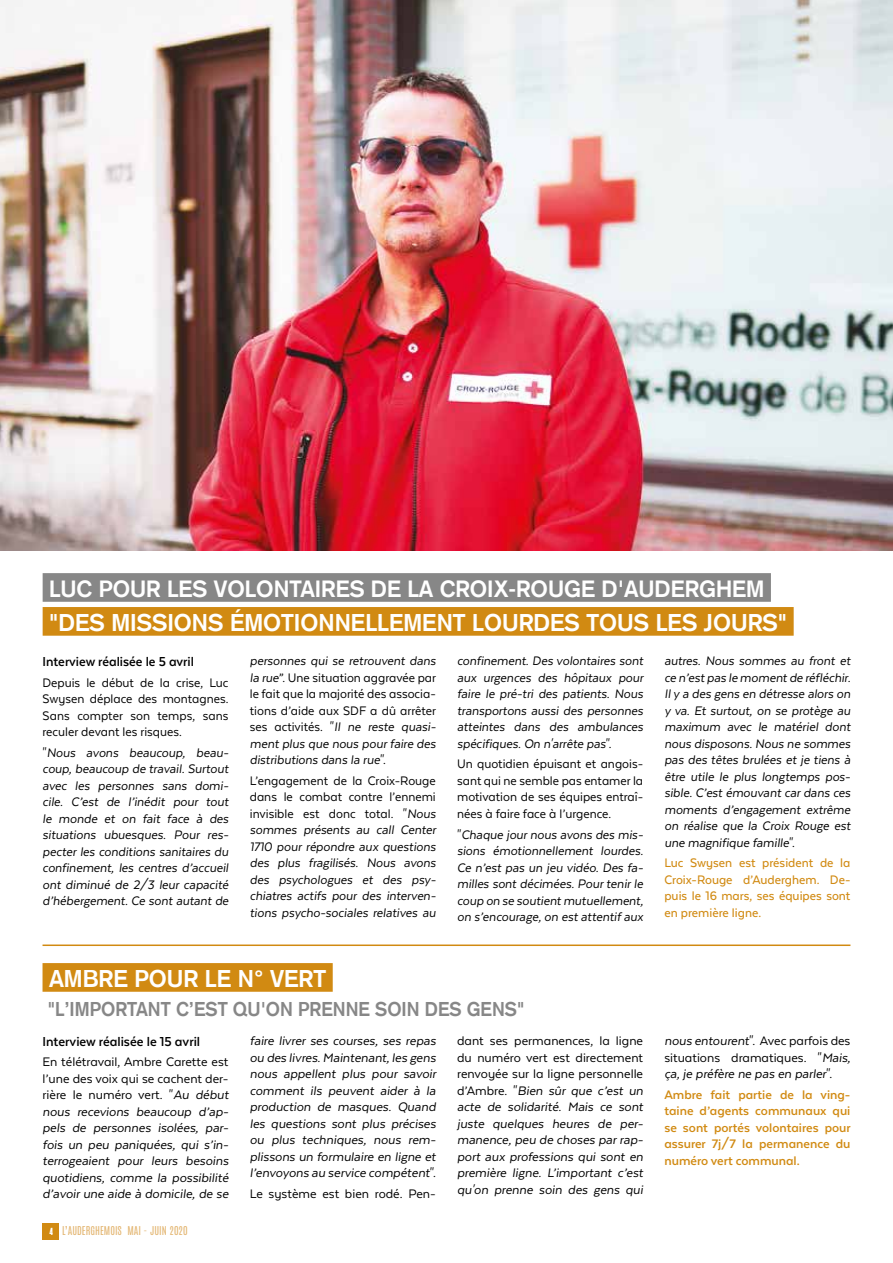
<style>
.page{position:relative;width:893px;height:1263px;background:#fff}
.page>*{position:absolute;margin:0;border:0;box-sizing:border-box;transform-origin:0 0}
.t1{font:700 23.7px "Akzidenz Grotesk CE";color:#fff}
.t2{font:700 22.95px "Akzidenz Grotesk CE";color:#fff}
.t3{font:700 19.5px "Akzidenz Grotesk CE";color:#878787;scale:.96 1}
.t4{font:700 15px "Texta Alt";color:#000}
.t5{font:italic 14.25px/16.5px "Texta Alt";color:#000;text-align:justify}
.t6{font:14.25px/16.5px "Texta Alt";color:#000;text-align:justify}
.t7{font:700 14.25px/16.5px "Texta Alt";color:#d18a12;text-align:justify}
.t8{font:500 14.25px/16.5px "Texta Alt";color:#d18a12;text-align:justify}
.t9{font:10.2px "Antonio";color:#e4b876}
.s1{font-style:normal}
.s2{font-style:italic}
.s3{font-family:"Confidel";font-size:10.5px;color:#fff}
</style>
<div class="page">
<div style="left:43px;top:1223px;width:16px;height:16px;background:#d18a12"></div>
<hr style="left:43px;top:944px;width:807px;height:2px;background:#d18a12">
<img style="left:0;top:0;width:893px;height:551px">
<div style="left:43px;top:573px;width:728px;height:29px;background:#878787"></div>
<div style="left:43px;top:607px;width:751px;height:29px;background:#d18a12"></div>
<div style="left:43px;top:963px;width:290px;height:29px;background:#d18a12"></div>
<h2 class="t2" style="left:49px;top:574px;width:717px">LUC POUR LES VOLONTAIRES DE LA CROIX-ROUGE D'AUDERGHEM</h2>
<h1 class="t1" style="left:49px;top:608px;width:739px">"DES MISSIONS ÉMOTIONNELLEMENT LOURDES TOUS LES JOURS"</h1>
<p class="t4" style="left:43px;top:653px;width:153px">Interview réalisée le 5 avril</p>
<p class="t6" style="left:43px;top:674px;width:188px">Depuis le début de la crise, Luc Swysen déplace des montagnes.<br>Sans compter son temps, sans reculer devant les risques.</p>
<p class="t5" style="left:43px;top:744px;width:188px"><span class="s1">"</span>Nous avons beaucoup, beau&shy;coup, beaucoup de travail. Surtout avec les personnes sans domi&shy;cile. C’est de l’inédit pour tout le monde et on fait face à des situations ubuesques. Pour res&shy;pecter les conditions sanitaires du confinement, les centres d’accueil ont diminué de 2/3 leur capacité d’hébergement. Ce sont autant de</p>
<p class="t6" style="left:250px;top:652px;width:188px"><span class="s2">personnes qui se retrouvent dans la rue</span>”. Une situation aggravée par le fait que la majorité des associa&shy;tions d’aide aux SDF a dû arrêter ses activités. "<span class="s2">Il ne reste quasi&shy;ment plus que nous pour faire des distributions dans la rue</span>".</p>
<p class="t5" style="left:250px;top:772px;width:188px"><span class="s1">L’engagement de la Croix-Rouge dans le combat contre l’ennemi invisible est donc total. "</span>Nous sommes présents au call Center 1710 pour répondre aux questions des plus fragilisés. Nous avons des psychologues et des psy&shy;chiatres actifs pour des interven&shy;tions psycho-sociales relatives au</p>
<p class="t5" style="left:457px;top:652px;width:188px">confinement. Des volontaires sont aux urgences des hôpitaux pour faire le pré-tri des patients. Nous transportons aussi des personnes atteintes dans des ambulances spécifiques. On n'arrête pas<span class="s1">".</span></p>
<p class="t6" style="left:457px;top:756px;width:188px">Un quotidien épuisant et angois&shy;sant qui ne semble pas entamer la motivation de ses équipes entraî&shy;nées à faire face à l’urgence.</p>
<p class="t5" style="left:457px;top:826px;width:188px"><span class="s1">"</span>Chaque jour nous avons des mis&shy;sions émotionnellement lourdes.<br>Ce n’est pas un jeu vidéo. Des fa&shy;milles sont décimées. Pour tenir le coup on se soutient mutuellement, on s’encourage, on est attentif aux</p>
<h1 class="t1" style="left:49px;top:964px;width:279px">AMBRE POUR LE N° VERT</h1>
<h3 class="t3" style="left:48px;top:997px;width:498px">"L’IMPORTANT C’EST QU'ON PRENNE SOIN DES GENS"</h3>
<p class="t5" style="left:664px;top:652px;width:188px">autres. Nous sommes au front et ce n’est pas le moment de réfléchir.<br>Il y a des gens en détresse alors on y va. Et surtout, on se protège au maximum avec le matériel dont nous disposons. Nous ne sommes pas des têtes brulées et je tiens à être utile le plus longtemps pos&shy;sible. C’est émouvant car dans ces moments d’engagement extrême on réalise que la Croix Rouge est une magnifique famille<span class="s1">".</span></p>
<p class="t8" style="left:664px;top:855px;width:188px">Luc Swysen est président de la Croix-Rouge d’Auderghem. De&shy;puis le 16 mars, ses équipes sont en première ligne.</p>
<p class="t4" style="left:43px;top:1033px;width:159px">Interview réalisée le 15 avril</p>
<p class="t5" style="left:43px;top:1054px;width:188px"><span class="s1">En télétravail, Ambre Carette est l’une des voix qui se cachent der&shy;rière le numéro vert. "</span>Au début nous recevions beaucoup d’ap&shy;pels de personnes isolées, par&shy;fois un peu paniquées, qui s’in&shy;terrogeaient pour leurs besoins quotidiens, comme la possibilité d’avoir une aide à domicile, de se</p>
<p class="t9" style="left:49px;top:1223px;width:140px"><span class="s3">4</span> L’AUDERGHEMOIS MAI - JUIN 2020</p>
<p class="t5" style="left:250px;top:1032px;width:188px">faire livrer ses courses, ses repas ou des livres. Maintenant, les gens nous appellent plus pour savoir comment ils peuvent aider à la production de masques. Quand les questions sont plus précises ou plus techniques, nous rem&shy;plissons un formulaire en ligne et l’envoyons au service compétent<span class="s1">".</span></p>
<p class="t6" style="left:250px;top:1185px;width:188px">Le système est bien rodé. Pen-</p>
<p class="t5" style="left:457px;top:1032px;width:188px"><span class="s1">dant ses permanences, la ligne du numéro vert est directement renvoyée sur la ligne personnelle d’Ambre. "</span>Bien sûr que c’est un acte de solidarité. Mais ce sont juste quelques heures de per&shy;manence, peu de choses par rap&shy;port aux professions qui sont en première ligne. L’important c’est qu'on prenne soin des gens qui</p>
<p class="t5" style="left:664px;top:1032px;width:188px">nous entourent<span class="s1">". Avec parfois des situations dramatiques. "</span>Mais, ça, je préfère ne pas en parler<span class="s1">".</span></p>
<p class="t7" style="left:664px;top:1086px;width:188px">Ambre fait partie de la ving&shy;taine d’agents communaux qui se sont portés volontaires pour assurer 7j/7 la permanence du numéro vert communal.</p>
</div>
